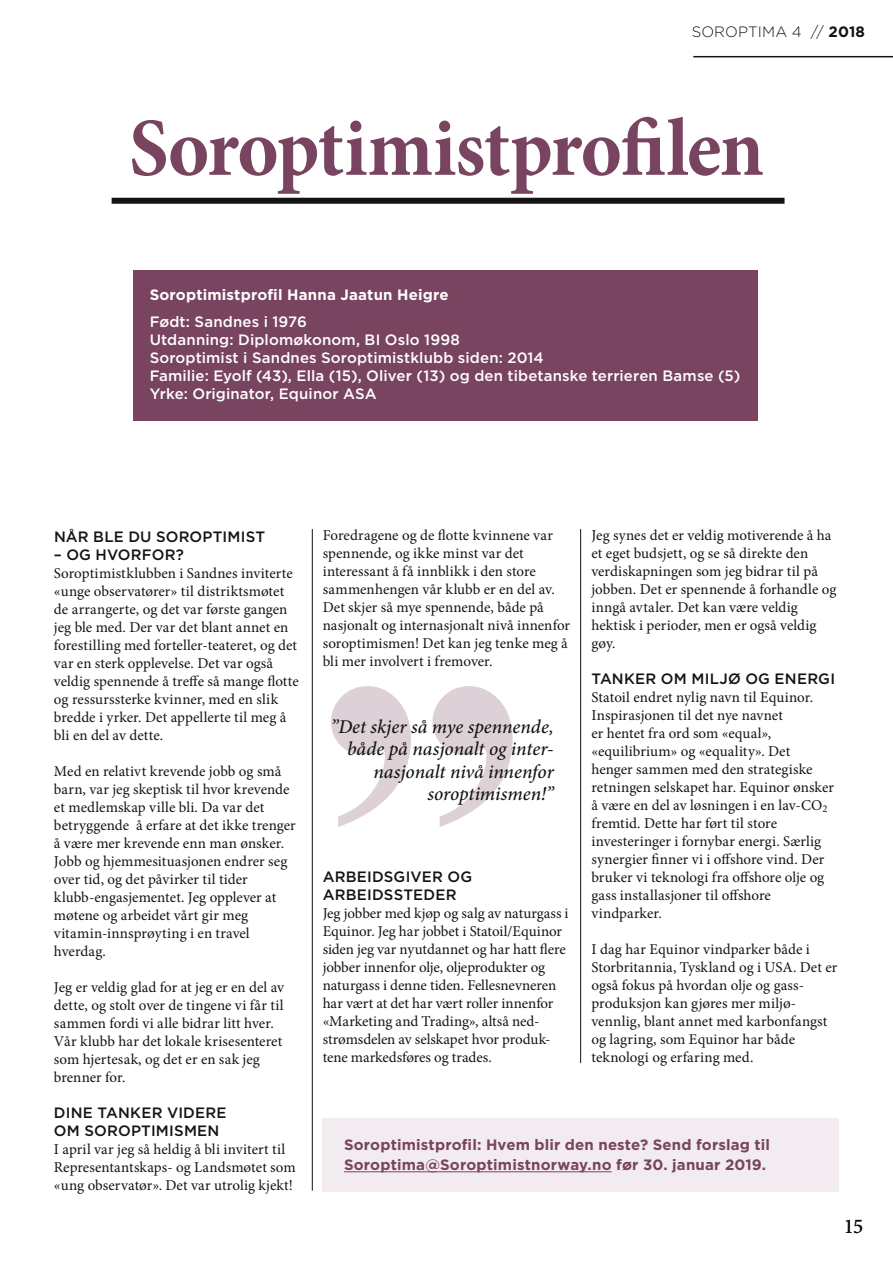
<style>
.page{position:relative;width:893px;height:1263px;background:#fff}
.page>*{position:absolute;margin:0;border:0;box-sizing:border-box;transform-origin:0 0}
.t1{font:700 82.5px "Minion Pro";letter-spacing:-.02em;color:#78445f;scale:.95 1}
.t2{font:21px "Minion Pro";color:#131413}
.t3{font:italic 500 19.5px/22.5px "Minion Pro";letter-spacing:-.005em;color:#131413;text-align:right}
.t4{font:15px/18px "Minion Pro";color:#131413}
.t5{font:500 15px/18px "Gotham";letter-spacing:.01em;color:#fff}
.t6{font:500 15px/18px "Gotham";letter-spacing:.21em;color:#131413}
.t7{font:700 15px/19.5px "Gotham";letter-spacing:.01em;color:#78445f}
.t8{font:700 15px "Gotham";letter-spacing:.015em;color:#fff}
.t9{font:300 15px "Gotham";letter-spacing:.005em;color:#131413}
.s1{font-weight:700}
</style>
<div class="page">
<hr style="left:693px;top:56px;width:200px;height:1px;background:#131413">
<div style="left:112px;top:198px;width:672px;height:6px;background:#131413"></div>
<hr style="left:580px;top:529px;width:1px;height:534px;background:#131413">
<hr style="left:312px;top:529px;width:1px;height:662px;background:#131413">
<svg style="left:331px;top:686px;width:182px;height:141px"></svg>
<div style="left:323px;top:1118px;width:516px;height:73px;background:#f2ebef"></div>
<div style="left:133px;top:271px;width:625px;height:150px;background:#78445f"></div>
<hr style="left:344px;top:1171px;width:268px;height:1px;background:#78445f">
<p class="t9" style="left:692px;top:24px;width:175px">SOROPTIMA 4 // <span class="s1">2018</span></p>
<h1 class="t1" style="left:129px;top:90px;width:670px">Soroptimistprofilen</h1>
<p class="t8" style="left:150px;top:286px;width:300px">Soroptimistprofil Hanna Jaatun Heigre</p>
<p class="t5" style="left:150px;top:312px;width:592px">Født: Sandnes i 1976<br>Utdanning: Diplomøkonom, BI Oslo 1998<br>Soroptimist i Sandnes Soroptimistklubb siden: 2014<br>Familie: Eyolf (43), Ella (15), Oliver (13) og den tibetanske terrieren Bamse (5)<br>Yrke: Originator, Equinor ASA</p>
<p class="t6" style="left:54px;top:527px;width:115px">Når ble du sorop</p>
<p class="t6" style="left:213px;top:527px;width:54px">timist</p>
<p class="t6" style="left:54px;top:545px;width:54px">– og hvorfor</p>
<p class="t6" style="left:176px;top:545px;width:10px">?</p>
<p class="t4" style="left:54px;top:564px;width:246px">Soroptimistklubben i Sandnes inviterte «unge observatører» til distriktsmøtet de arrangerte, og det var første gangen jeg ble med. Der var det blant annet en forestilling med forteller-teateret, og det var en sterk opplevelse. Det var også veldig spennende å treffe så mange flotte og ressurssterke kvinner, med en slik bredde i yrker. Det appellerte til meg å bli en del av dette.</p>
<p class="t4" style="left:54px;top:762px;width:243px">Med en relativt krevende jobb og små barn, var jeg skeptisk til hvor krevende et medlemskap ville bli. Da var det betryggende å erfare at det ikke trenger å være mer krevende enn man ønsker.<br>Jobb og hjemmesituasjonen endrer seg over tid, og det påvirker til tider klubb-engasjementet. Jeg opplever at møtene og arbeidet vårt gir meg vitamin-innsprøyting i en travel hverdag.</p>
<p class="t4" style="left:54px;top:978px;width:232px">Jeg er veldig glad for at jeg er en del av dette, og stolt over de tingene vi får til sammen fordi vi alle bidrar litt hver.<br>Vår klubb har det lokale krisesenteret som hjertesak, og det er en sak jeg brenner for.</p>
<p class="t6" style="left:54px;top:1103px;width:10px">Din</p>
<p class="t6" style="left:54px;top:1103px;width:174px;text-indent:29px">e tanker vi dere om sorop</p>
<p class="t6" style="left:141px;top:1121px;width:77px">timismen</p>
<p class="t4" style="left:54px;top:1140px;width:243px">I april var jeg så heldig å bli invitert til<br>Representantskaps- og Landsmøtet som «ung observatør». Det var utrolig kjekt!</p>
<p class="t4" style="left:323px;top:526px;width:249px">Foredragene og de flotte kvinnene var spennende, og ikke minst var det interessant å få innblikk i den store sammenhengen vår klubb er en del av.<br>Det skjer så mye spennende, både på nasjonalt og internasjonalt nivå innenfor soroptimismen! Det kan jeg tenke meg å bli mer involvert i fremover.</p>
<h3 class="t3" style="left:331px;top:715px;width:225px">”Det skjer så mye spennende, både på nasjonalt og inter&shy;nasjonalt nivå innenfor soroptimismen!”</h3>
<p class="t6" style="left:323px;top:867px;width:138px;text-indent:99px">er og arbei dssteder</p>
<p class="t4" style="left:323px;top:904px;width:247px">Jeg jobber med kjøp og salg av naturgass i Equinor. Jeg har jobbet i Statoil/Equinor siden jeg var nyutdannet og har hatt flere jobber innenfor olje, oljeprodukter og naturgass i denne tiden. Fellesnevneren har vært at det har vært roller innenfor «Marketing and Trading», altså ned&shy;strømsdelen av selskapet hvor produk&shy;tene markedsføres og trades.</p>
<p class="t6" style="left:323px;top:867px;width:12px">Arb</p>
<p class="t6" style="left:357px;top:867px;width:38px">ei dsgiv</p>
<p class="t4" style="left:591px;top:526px;width:247px">Jeg synes det er veldig motiverende å ha et eget budsjett, og se så direkte den verdiskapningen som jeg bidrar til på jobben. Det er spennende å forhandle og inngå avtaler. Det kan være veldig hektisk i perioder, men er også veldig gøy.</p>
<p class="t6" style="left:591px;top:669px;width:123px">Tanker om miljø</p>
<p class="t6" style="left:745px;top:669px;width:72px">og en ergi</p>
<p class="t4" style="left:591px;top:688px;width:244px">Statoil endret nylig navn til Equinor.<br>Inspirasjonen til det nye navnet<br>er hentet fra ord som «equal», «equilibrium» og «equality». Det henger sammen med den strategiske retningen selskapet har. Equinor ønsker å være en del av løsningen i en lav-CO<sub>2 </sub>fremtid. Dette har ført til store investeringer i fornybar energi. Særlig synergier finner vi i offshore vind. Der bruker vi teknologi fra offshore olje og gass installasjoner til offshore vindparker.</p>
<p class="t4" style="left:591px;top:940px;width:247px">I dag har Equinor vindparker både i Storbritannia, Tyskland og i USA. Det er også fokus på hvordan olje og gass&shy;produksjon kan gjøres mer miljø&shy;vennlig, blant annet med karbonfangst og lagring, som Equinor har både teknologi og erfaring med.</p>
<p class="t7" style="left:344px;top:1135px;width:428px">Soroptimistprofil: Hvem blir den neste? Send forslag til<br>Soroptima@Soroptimistnorway.no før 30. januar 2019.</p>
<h2 class="t2" style="left:844px;top:1212px;width:21px">15</h2>
</div>
